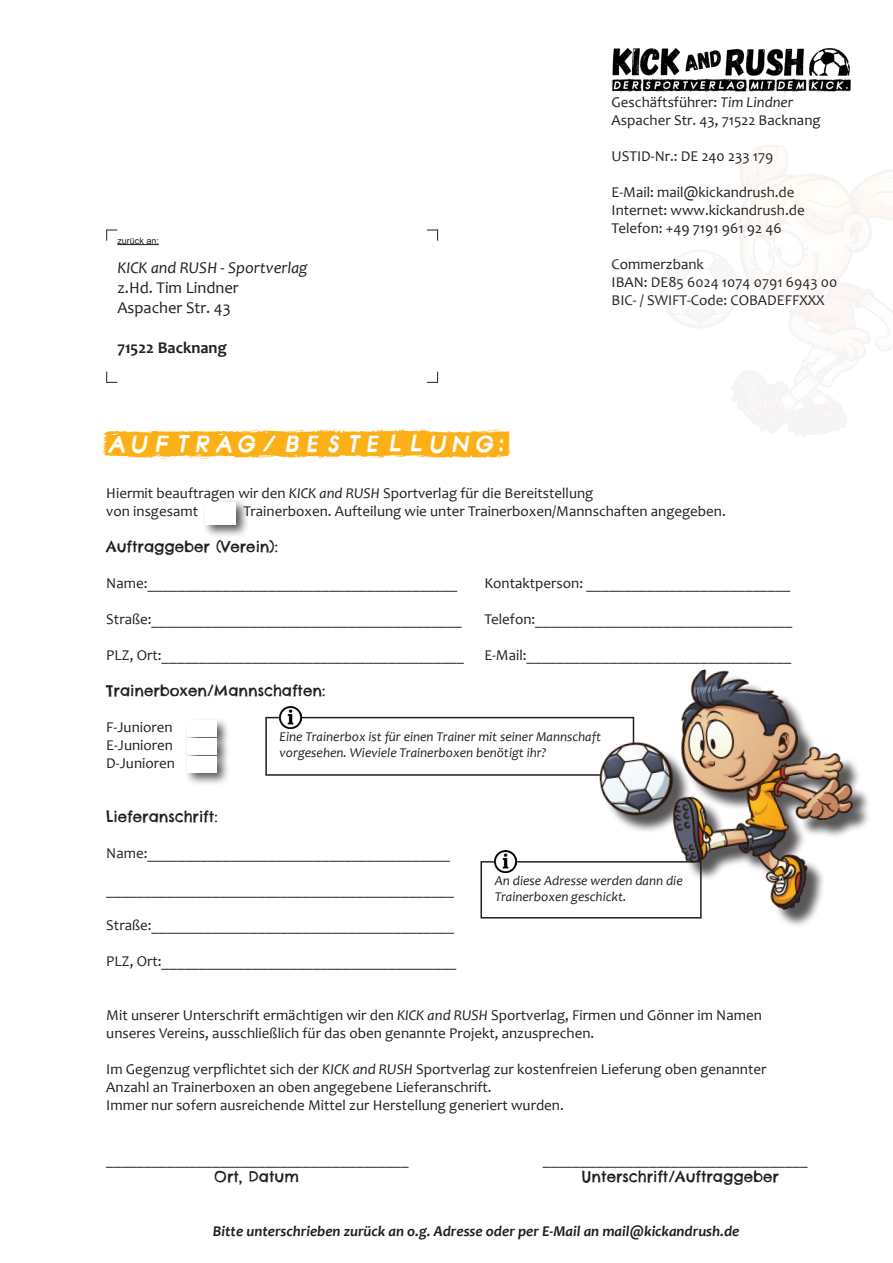
<style>
.page{position:relative;width:893px;height:1263px;background:#fff}
.page>*{position:absolute;margin:0;border:0;box-sizing:border-box;transform-origin:0 0}
.t1{font:42.15px "Finished Sympathy";color:#fcb017}
.t2{font:16.5px "Candara";color:#231f20}
.t3{font:italic 16.5px "Candara";color:#231f20}
.t4{font:700 16.5px "Candara";color:#231f20}
.t5{font:15px "Candara";color:#231f20}
.t6{font:15px "Chelsea Market";color:#231f20}
.t7{font:italic 700 15px "Candara";color:#231f20}
.t8{font:italic 13.5px "Candara";color:#231f20}
.t9{font:9px "Arial";color:#231f20}
.s1{font-style:italic}
</style>
<div class="page">
<svg style="left:106px;top:230px;width:11px;height:11px"></svg>
<svg style="left:427px;top:230px;width:11px;height:11px"></svg>
<hr style="left:117px;top:244px;width:42px;height:1px;background:#231f20">
<div style="left:265px;top:717px;width:369px;height:59px;border:2px solid #231f20"></div>
<img style="left:279px;top:706px;width:23px;height:23px">
<div style="left:480px;top:861px;width:222px;height:57px;border:2px solid #231f20"></div>
<img style="left:494px;top:850px;width:23px;height:23px">
<div style="left:185px;top:717px;width:45px;height:33px;background:#231f20;opacity:.75"></div>
<div style="left:188px;top:720px;width:29px;height:17px;background:#fff"></div>
<div style="left:185px;top:735px;width:45px;height:33px;background:#231f20;opacity:.75"></div>
<div style="left:188px;top:738px;width:29px;height:17px;background:#fff"></div>
<div style="left:185px;top:753px;width:45px;height:33px;background:#231f20;opacity:.75"></div>
<div style="left:188px;top:756px;width:29px;height:16px;background:#fff"></div>
<div style="left:202px;top:499px;width:47px;height:39px;background:#231f20;opacity:.75"></div>
<div style="left:205px;top:502px;width:31px;height:22px;background:#fff"></div>
<img style="left:611px;top:48px;width:241px;height:45px">
<img style="left:582px;top:669px;width:287px;height:257px">
<p class="t9" style="left:117px;top:235px;width:43px">zurück an:</p>
<p class="t3" style="left:117px;top:258px;width:192px">KICK and RUSH - Sportverlag</p>
<p class="t2" style="left:117px;top:278px;width:123px">z.Hd. Tim Lindner</p>
<p class="t2" style="left:117px;top:297px;width:115px">Aspacher Str. 43</p>
<p class="t4" style="left:117px;top:337px;width:111px">71522 Backnang</p>
<p class="t1" style="left:106px;top:419px;width:403px">AUFTRAG/BESTELLUNG:</p>
<p class="t5" style="left:612px;top:93px;width:183px">Geschäftsführer: <span class="s1">Tim Lindner</span></p>
<p class="t5" style="left:612px;top:111px;width:210px">Aspacher Str. 43, 71522 Backnang</p>
<p class="t5" style="left:612px;top:147px;width:163px">USTID-Nr.: DE 240 233 179</p>
<p class="t5" style="left:612px;top:183px;width:184px">E-Mail: mail@kickandrush.de</p>
<p class="t5" style="left:612px;top:201px;width:195px">Internet: www.kickandrush.de</p>
<p class="t5" style="left:612px;top:219px;width:171px">Telefon: +49 7191 961 92 46</p>
<p class="t5" style="left:612px;top:255px;width:94px">Commerzbank</p>
<p class="t5" style="left:612px;top:273px;width:227px">IBAN: DE85 6024 1074 0791 6943 00</p>
<p class="t5" style="left:612px;top:291px;width:214px">BIC- / SWIFT-Code: COBADEFFXXX</p>
<p class="t5" style="left:106px;top:483px;width:488px">Hiermit beauftragen wir den <span class="s1">KICK and RUSH</span> Sportverlag für die Bereitstellung</p>
<p class="t5" style="left:106px;top:501px;width:93px">von insgesamt</p>
<p class="t5" style="left:244px;top:501px;width:484px">Trainerboxen. Aufteilung wie unter Trainerboxen/Mannschaften angegeben.</p>
<p class="t6" style="left:106px;top:537px;width:173px">Auftraggeber (Verein):</p>
<p class="t5" style="left:106px;top:573px;width:353px">Name:_________________________________________</p>
<p class="t5" style="left:484px;top:573px;width:308px">Kontaktperson: ___________________________</p>
<p class="t5" style="left:106px;top:609px;width:357px">Straße:_________________________________________</p>
<p class="t5" style="left:484px;top:609px;width:309px">Telefon:__________________________________</p>
<p class="t5" style="left:106px;top:645px;width:359px">PLZ, Ort:________________________________________</p>
<p class="t5" style="left:484px;top:645px;width:308px">E-Mail:___________________________________</p>
<p class="t6" style="left:106px;top:681px;width:220px">Trainerboxen/Mannschaften:</p>
<p class="t5" style="left:106px;top:717px;width:68px">F-Junioren</p>
<p class="t5" style="left:106px;top:735px;width:68px">E-Junioren</p>
<p class="t5" style="left:106px;top:753px;width:70px">D-Junioren</p>
<p class="t8" style="left:280px;top:728px;width:323px">Eine Trainerbox ist für einen Trainer mit seiner Mannschaft</p>
<p class="t8" style="left:280px;top:744px;width:268px">vorgesehen. Wieviele Trainerboxen benötigt ihr?</p>
<p class="t6" style="left:106px;top:807px;width:113px">Lieferanschrift:</p>
<p class="t5" style="left:106px;top:843px;width:345px">Name:________________________________________</p>
<p class="t5" style="left:106px;top:879px;width:349px">______________________________________________</p>
<p class="t5" style="left:106px;top:915px;width:349px">Straße:________________________________________</p>
<p class="t5" style="left:106px;top:951px;width:352px">PLZ, Ort:_______________________________________</p>
<p class="t5" style="left:106px;top:1005px;width:657px">Mit unserer Unterschrift ermächtigen wir den <span class="s1">KICK and RUSH</span> Sportverlag, Firmen und Gönner im Namen</p>
<p class="t5" style="left:106px;top:1023px;width:489px">unseres Vereins, ausschließlich für das oben genannte Projekt, anzusprechen.</p>
<p class="t5" style="left:106px;top:1059px;width:662px">Im Gegenzug verpflichtet sich der <span class="s1">KICK and RUSH</span> Sportverlag zur kostenfreien Lieferung oben genannter</p>
<p class="t5" style="left:106px;top:1077px;width:387px">Anzahl an Trainerboxen an oben angegebene Lieferanschrift.</p>
<p class="t5" style="left:106px;top:1095px;width:459px">Immer nur sofern ausreichende Mittel zur Herstellung generiert wurden.</p>
<p class="t8" style="left:495px;top:872px;width:189px">An diese Adresse werden dann die</p>
<p class="t8" style="left:495px;top:888px;width:133px">Trainerboxen geschickt.</p>
<p class="t5" style="left:106px;top:1149px;width:304px">________________________________________</p>
<p class="t5" style="left:543px;top:1149px;width:266px">___________________________________</p>
<p class="t6" style="left:214px;top:1167px;width:86px">Ort, Datum</p>
<p class="t6" style="left:581px;top:1167px;width:199px">Unterschrift/Auftraggeber</p>
<p class="t7" style="left:213px;top:1221px;width:528px">Bitte unterschrieben zurück an o.g. Adresse oder per E-Mail an mail@kickandrush.de</p>
</div>
